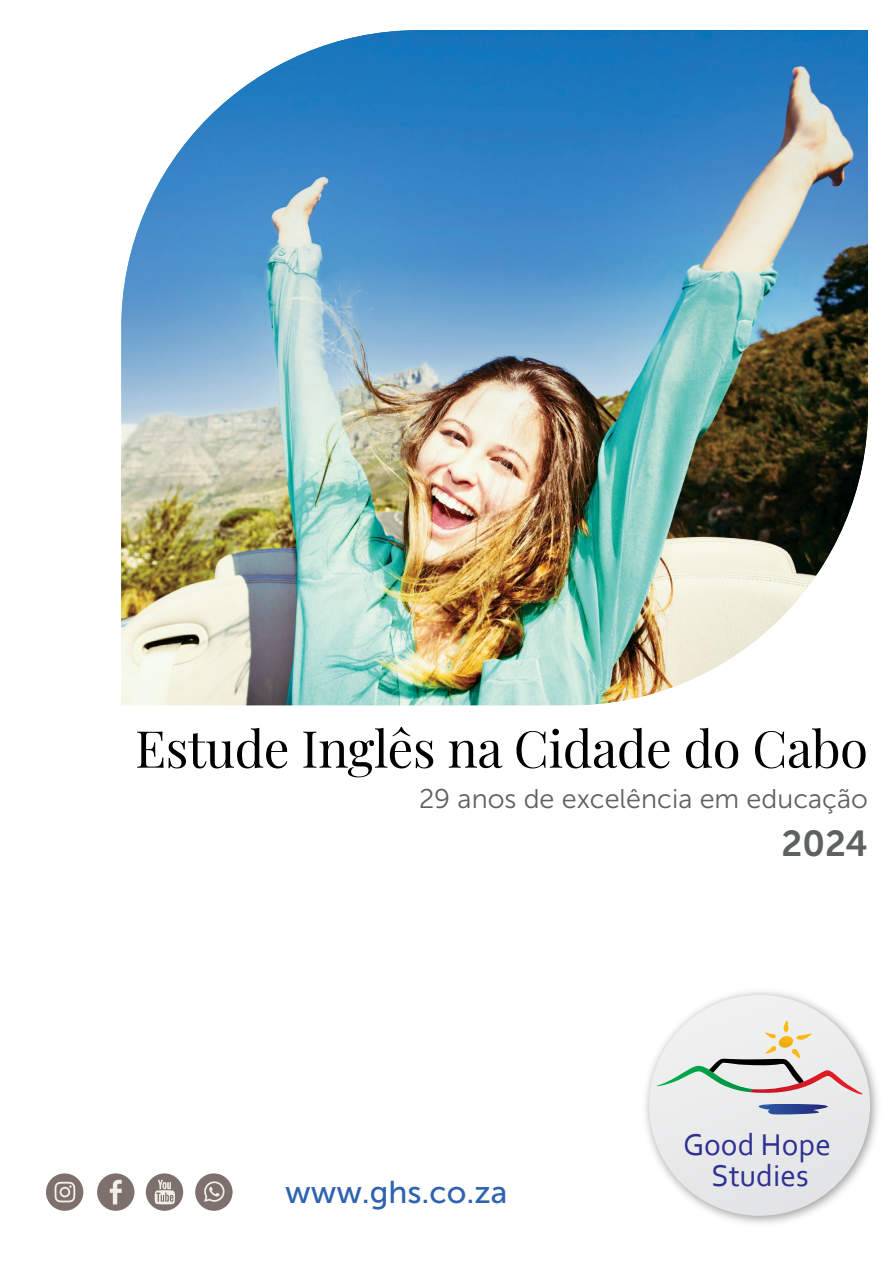
<style>
.page{position:relative;width:893px;height:1263px;background:#fff}
.page>*{position:absolute;margin:0;border:0;box-sizing:border-box;transform-origin:0 0}
.t1{font:51px "Playfair Display";letter-spacing:-.01em;color:#000}
.t2{font:36px "Museo Sans 700";color:#5d6162}
.t3{font:31.5px/31.5px "Corbel";color:#2e3092;text-align:center}
.t4{font:31.5px "Museo Sans 500";color:#2e63af}
.t5{font:27px "Museo Sans 300";color:#5d6162}
</style>
<div class="page">
<img style="left:645px;top:991px;width:233px;height:233px">
<div style="left:649px;top:995px;width:221px;height:221px;background:#e7e8e9;border-radius:110px"></div>
<svg style="left:656px;top:1020px;width:207px;height:75px"></svg>
<svg style="left:758px;top:1104px;width:70px;height:11px"></svg>
<div style="left:46px;top:1173px;width:37px;height:38px;background:#7d706d;border-radius:50%"></div>
<div style="left:97px;top:1173px;width:37px;height:38px;background:#7d706d;border-radius:50%"></div>
<div style="left:146px;top:1173px;width:37px;height:38px;background:#7d706d;border-radius:50%"></div>
<div style="left:195px;top:1173px;width:38px;height:38px;background:#7d706d;border-radius:50%"></div>
<svg style="left:55px;top:1182px;width:20px;height:20px"></svg>
<svg style="left:110px;top:1180px;width:12px;height:24px"></svg>
<svg style="left:204px;top:1181px;width:21px;height:21px"></svg>
<svg style="left:155px;top:1180px;width:20px;height:24px"></svg>
<img style="left:121px;top:30px;width:747px;height:675px">
<h1 class="t1" style="left:135px;top:709px;width:734px">Estude Inglês na Cidade do Cabo</h1>
<p class="t5" style="left:419px;top:784px;width:450px">29 anos de excelência em educação</p>
<h2 class="t2" style="left:781px;top:824px;width:88px">2024</h2>
<p class="t4" style="left:285px;top:1174px;width:224px">www.ghs.co.za</p>
<p class="t3" style="left:683px;top:1128px;width:149px">Good Hope<br>Studies</p>
</div>
